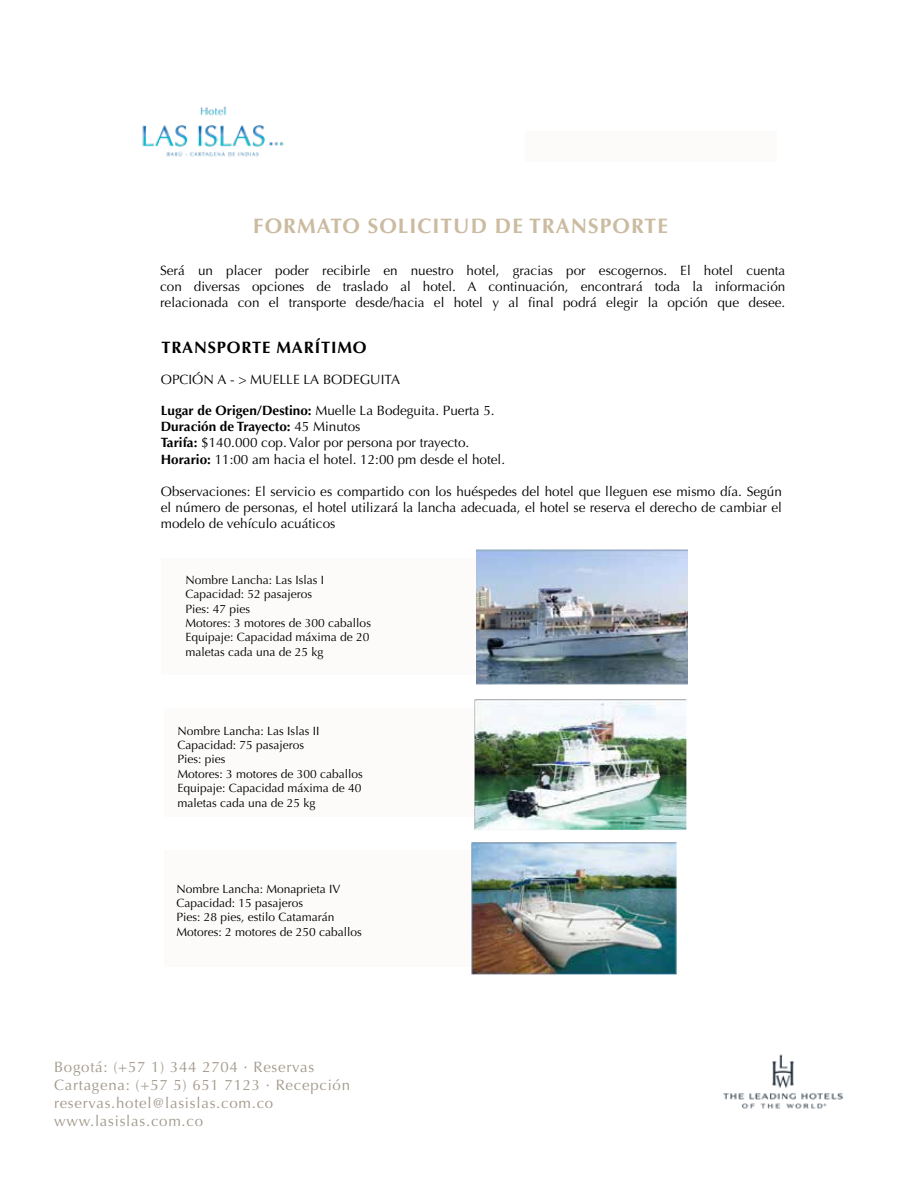
<style>
.page{position:relative;width:918px;height:1188px;background:#fff}
.page>*{position:absolute;margin:0;border:0;box-sizing:border-box;transform-origin:0 0}
.t1{font:700 21px "Optima";letter-spacing:.05em;color:#cbbba0}
.t2{font:700 16.5px "Optima";letter-spacing:.05em;color:#000}
.t3{font:15px/18px "Optima";letter-spacing:.05em;color:#a2998c}
.t4{font:13.5px/16.2px "Optima";color:#000;text-align:justify}
.t5{font:12px/14.4px "Optima";color:#000}
.s1{font-weight:700}
</style>
<div class="page">
<img style="left:723px;top:1054px;width:121px;height:55px">
<div style="left:525px;top:132px;width:251px;height:30px;background:#fcfbfa"></div>
<img style="left:142px;top:106px;width:142px;height:51px">
<div style="left:161px;top:559px;width:520px;height:116px;background:#fcfbfa"></div>
<img style="left:477px;top:550px;width:210px;height:135px">
<div style="left:164px;top:708px;width:513px;height:109px;background:#fcfbfa"></div>
<img style="left:474px;top:699px;width:213px;height:131px">
<div style="left:164px;top:851px;width:513px;height:116px;background:#fcfbfa"></div>
<img style="left:472px;top:843px;width:204px;height:132px">
<h1 class="t1" style="left:253px;top:214px;width:416px">FORMATO SOLICITUD DE TRANSPORTE</h1>
<p class="t4" style="left:160px;top:262px;width:627px">Será un placer poder recibirle en nuestro hotel, gracias por escogernos. El hotel cuenta con diversas opciones de traslado al hotel. A continuación, encontrará toda la información relacionada con el transporte desde/hacia el hotel y al final podrá elegir la opción que desee.</p>
<p class="t2" style="left:161px;top:337px;width:207px">TRANSPORTE MARÍTIMO</p>
<p class="t4" style="left:161px;top:371px;width:241px">OPCIÓN A - &gt; MUELLE LA BODEGUITA</p>
<p class="t4" style="left:161px;top:402px;width:346px;text-align:left"><span class="s1">Lugar de Origen/Destino:</span> Muelle La Bodeguita. Puerta 5.<br><span class="s1">Duración de Trayecto:</span> 45 Minutos<br><span class="s1">Tarifa:</span> $140.000 cop. Valor por persona por trayecto.<br><span class="s1">Horario:</span> 11:00 am hacia el hotel. 12:00 pm desde el hotel.</p>
<p class="t4" style="left:161px;top:483px;width:623px">Observaciones: El servicio es compartido con los huéspedes del hotel que lleguen ese mismo día. Según el número de personas, el hotel utilizará la lancha adecuada, el hotel se reserva el derecho de cambiar el modelo de vehículo acuáticos</p>
<p class="t5" style="left:186px;top:573px;width:187px">Nombre Lancha: Las Islas I<br>Capacidad: 52 pasajeros<br>Pies: 47 pies<br>Motores: 3 motores de 300 caballos<br>Equipaje: Capacidad máxima de 20 maletas cada una de 25 kg</p>
<p class="t5" style="left:178px;top:723px;width:187px">Nombre Lancha: Las Islas II<br>Capacidad: 75 pasajeros<br>Pies: pies<br>Motores: 3 motores de 300 caballos<br>Equipaje: Capacidad máxima de 40 maletas cada una de 25 kg</p>
<p class="t5" style="left:177px;top:882px;width:187px">Nombre Lancha: Monaprieta IV<br>Capacidad: 15 pasajeros<br>Pies: 28 pies, estilo Catamarán<br>Motores: 2 motores de 250 caballos</p>
<p class="t3" style="left:54px;top:1058px;width:298px">Bogotá: (+57 1) 344 2704 · Reservas<br>Cartagena: (+57 5) 651 7123 · Recepción reservas.hotel@lasislas.com.co www.lasislas.com.co</p>
</div>
